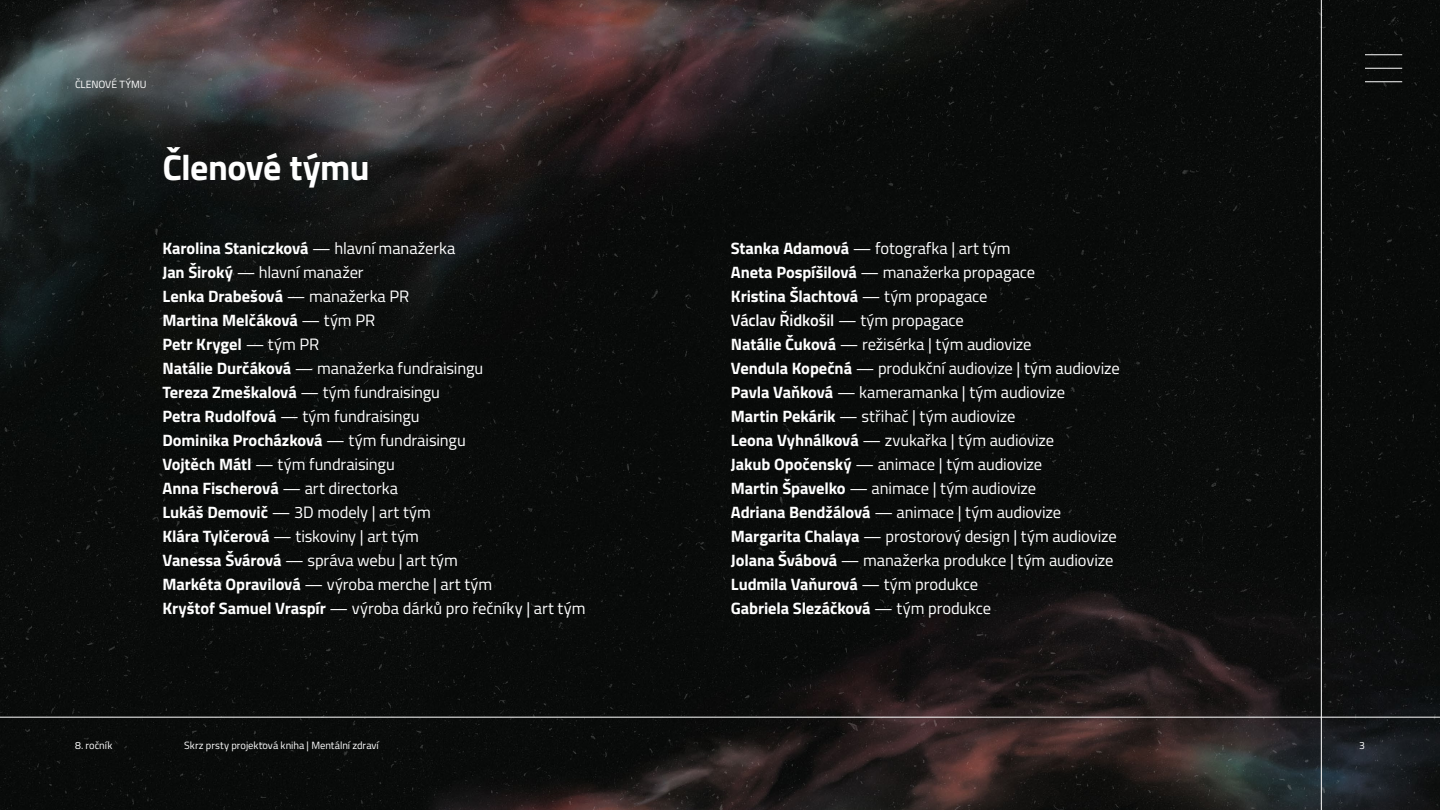
<style>
.page{position:relative;width:1440px;height:810px;background:#fff}
.page>*{position:absolute;margin:0;border:0;box-sizing:border-box;transform-origin:0 0}
.t1{font:700 36px "Cairo";letter-spacing:-.02em;color:#fff}
.t2{font:16.5px/24px "Cairo";letter-spacing:-.005em;color:#fff}
.t3{font:10.5px "Cairo";letter-spacing:-.005em;color:#fff}
.s1{font-weight:700}
.s2{font-weight:600}
</style>
<div class="page">
<img style="left:0;top:0;width:1440px;height:810px">
<hr style="left:1321px;top:0;width:1px;height:810px;background:#fff">
<hr style="left:0;top:717px;width:1440px;height:1px;background:#fff">
<hr style="left:1365px;top:54px;width:37px;height:1px;background:#fff">
<hr style="left:1365px;top:68px;width:37px;height:1px;background:#fff">
<hr style="left:1365px;top:81px;width:37px;height:1px;background:#fff">
<p class="t3" style="left:75px;top:77px;width:73px">ČLENOVÉ TÝMU</p>
<h1 class="t1" style="left:162px;top:138px;width:209px">Členové týmu</h1>
<p class="t2" style="left:162px;top:236px;width:425px"><span class="s1">Karolina Staniczková</span> — hlavní manažerka<br><span class="s1">Jan Široký</span> — hlavní manažer<br><span class="s1">Lenka Drabešová</span> — manažerka PR<br><span class="s1">Martina Melčáková</span> — tým PR<br><span class="s1">Petr Krygel</span> — tým PR<br><span class="s1">Natálie Durčáková</span> — manažerka fundraisingu<br><span class="s1">Tereza Zmeškalová</span> — tým fundraisingu<br><span class="s1">Petra Rudolfová</span> — tým fundraisingu<br><span class="s1">Dominika Procházková</span> — tým fundraisingu<br><span class="s1">Vojtěch Mátl</span> — tým fundraisingu<br><span class="s1">Anna Fischerová</span> — art directorka<br><span class="s1">Lukáš Demovič</span> — 3D modely | art tým<br><span class="s1">Klára Tylčerová</span> — tiskoviny | art tým<br><span class="s1">Vanessa Švárová</span> — správa webu | art tým<br><span class="s1">Markéta Opravilová</span> — výroba merche | art tým<br><span class="s1">Kryštof Samuel Vraspír</span> — výroba dárků pro řečníky | art tým</p>
<p class="t2" style="left:731px;top:236px;width:390px"><span class="s1">Stanka Adamová</span> — fotografka | art tým<br><span class="s1">Aneta Pospíšilová</span> — manažerka propagace<br><span class="s1">Kristina Šlachtová</span> — tým propagace<br><span class="s2">Václav Řidkošil</span> — tým propagace<br><span class="s1">Natálie Čuková</span> — režisérka | tým audiovize<br><span class="s1">Vendula Kopečná</span> — produkční audiovize | tým audiovize <span class="s1">Pavla Vaňková</span> — kameramanka | tým audiovize<br><span class="s1">Martin Pekárik</span> — střihač | tým audiovize<br><span class="s1">Leona Vyhnálková</span> — zvukařka | tým audiovize<br><span class="s1">Jakub Opočenský</span> — animace | tým audiovize<br><span class="s1">Martin Špavelko</span> — animace | tým audiovize<br><span class="s1">Adriana Bendžálová</span> — animace | tým audiovize <span class="s1">Margarita Chalaya</span> — prostorový design | tým audiovize <span class="s1">Jolana Švábová</span> — manažerka produkce | tým audiovize <span class="s1">Ludmila Vaňurová</span> — tým produkce<br><span class="s1">Gabriela Slezáčková</span> — tým produkce</p>
<p class="t3" style="left:75px;top:738px;width:39px">8. ročník</p>
<p class="t3" style="left:184px;top:738px;width:196px">Skrz prsty projektová kniha | Mentální zdraví</p>
<p class="t3" style="left:1359px;top:738px;width:7px">3</p>
</div>
